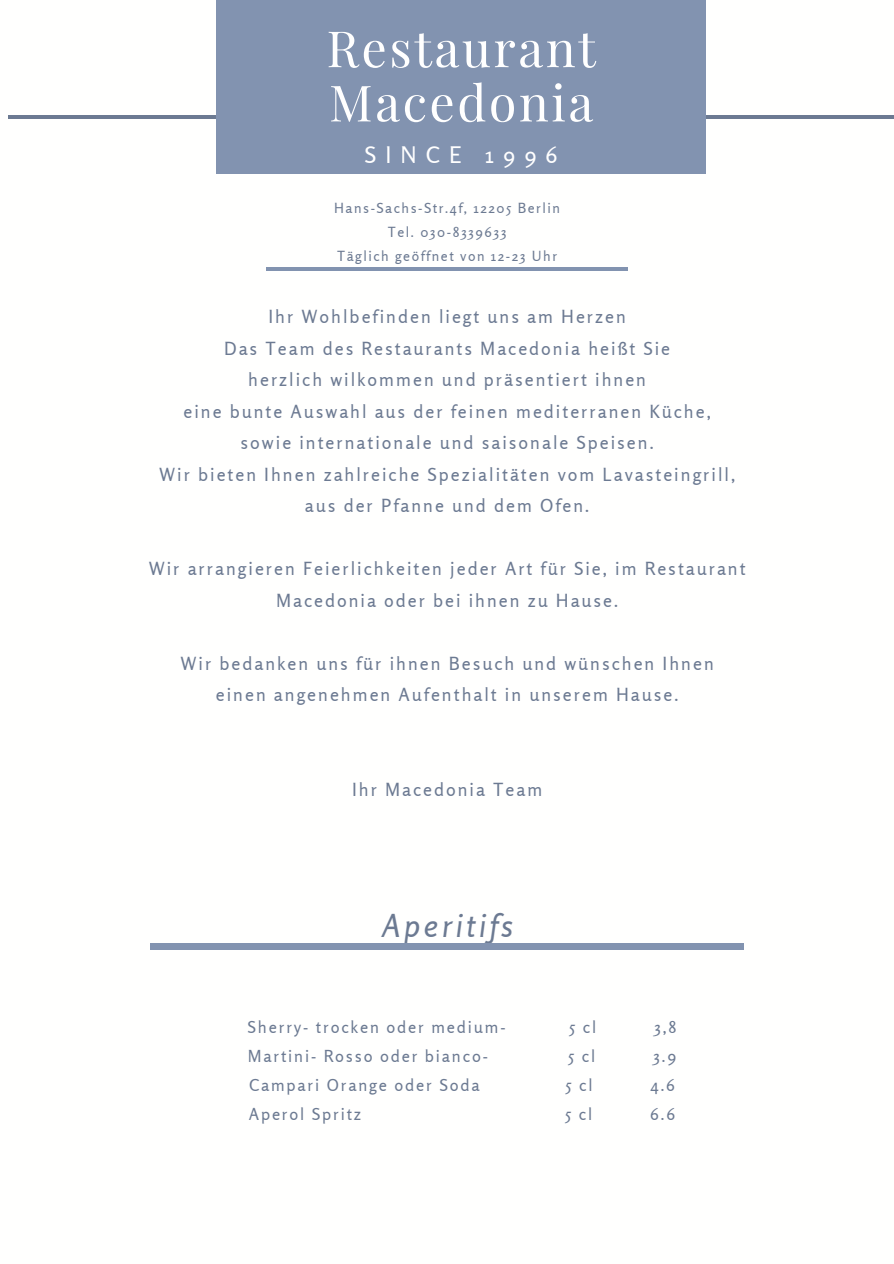
<style>
.page{position:relative;width:894px;height:1264px;background:#fff}
.page>*{position:absolute;margin:0;border:0;box-sizing:border-box;transform-origin:0 0}
.t1{font:50.1px/54.3px "Playfair Display";letter-spacing:.05em;color:#fff}
.t2{font:italic 31.5px "Rosario";letter-spacing:.11em;color:#6c7a92}
.t3{font:22.65px "Rosario";letter-spacing:.4em;color:#fff}
.t4{font:18px "Rosario";letter-spacing:.11em;color:#6c7a92}
.t5{font:16.5px "Rosario";letter-spacing:.11em;color:#6c7a92}
.t6{font:13.95px "Rosario";letter-spacing:.11em;color:#6c7a92}
</style>
<div class="page">
<hr style="left:8px;top:115px;width:885px;height:3px;background:#6c7a92">
<div style="left:216px;top:0;width:489px;height:173px;background:#8293b0"></div>
<div style="left:150px;top:943px;width:594px;height:6px;background:#8293b0"></div>
<hr style="left:266px;top:267px;width:361px;height:4px;background:#8293b0">
<p class="t1" style="left:326px;top:19px;width:271px">Restaurant<br>Macedonia</p>
<p class="t3" style="left:364px;top:141px;width:195px">SINCE 1996</p>
<p class="t6" style="left:334px;top:199px;width:227px">Hans-Sachs-Str.4f, 12205 Berlin</p>
<p class="t6" style="left:388px;top:223px;width:120px">Tel. 030-8339633</p>
<p class="t6" style="left:337px;top:247px;width:221px">Täglich geöffnet von 12-23 Uhr</p>
<p class="t4" style="left:268px;top:305px;width:359px">Ihr Wohlbefinden liegt uns am Herzen</p>
<p class="t4" style="left:224px;top:337px;width:447px">Das Team des Restaurants Macedonia heißt Sie</p>
<p class="t4" style="left:248px;top:368px;width:399px">herzlich wilkommen und präsentiert ihnen</p>
<p class="t4" style="left:183px;top:400px;width:529px">eine bunte Auswahl aus der feinen mediterranen Küche,</p>
<p class="t4" style="left:240px;top:431px;width:414px">sowie internationale und saisonale Speisen.</p>
<p class="t4" style="left:159px;top:463px;width:577px">Wir bieten Ihnen zahlreiche Spezialitäten vom Lavasteingrill,</p>
<p class="t4" style="left:305px;top:494px;width:286px">aus der Pfanne und dem Ofen.</p>
<p class="t4" style="left:149px;top:557px;width:598px">Wir arrangieren Feierlichkeiten jeder Art für Sie, im Restaurant</p>
<p class="t4" style="left:276px;top:589px;width:343px">Macedonia oder bei ihnen zu Hause.</p>
<p class="t4" style="left:180px;top:652px;width:534px">Wir bedanken uns für ihnen Besuch und wünschen Ihnen</p>
<p class="t4" style="left:216px;top:684px;width:464px">einen angenehmen Aufenthalt in unserem Hause.</p>
<p class="t4" style="left:352px;top:778px;width:192px">Ihr Macedonia Team</p>
<p class="t2" style="left:381px;top:906px;width:133px">Aperitifs</p>
<p class="t5" style="left:247px;top:1016px;width:259px">Sherry- trocken oder medium-</p>
<p class="t5" style="left:569px;top:1016px;width:29px">5 cl</p>
<p class="t5" style="left:654px;top:1016px;width:24px">3,8</p>
<p class="t5" style="left:248px;top:1045px;width:241px">Martini- Rosso oder bianco-</p>
<p class="t5" style="left:568px;top:1045px;width:29px">5 cl</p>
<p class="t5" style="left:653px;top:1045px;width:25px">3.9</p>
<p class="t5" style="left:249px;top:1074px;width:232px">Campari Orange oder Soda</p>
<p class="t5" style="left:565px;top:1074px;width:29px">5 cl</p>
<p class="t5" style="left:650px;top:1074px;width:26px">4.6</p>
<p class="t5" style="left:249px;top:1104px;width:114px">Aperol Spritz</p>
<p class="t5" style="left:565px;top:1104px;width:29px">5 cl</p>
<p class="t5" style="left:650px;top:1104px;width:27px">6.6</p>
</div>
